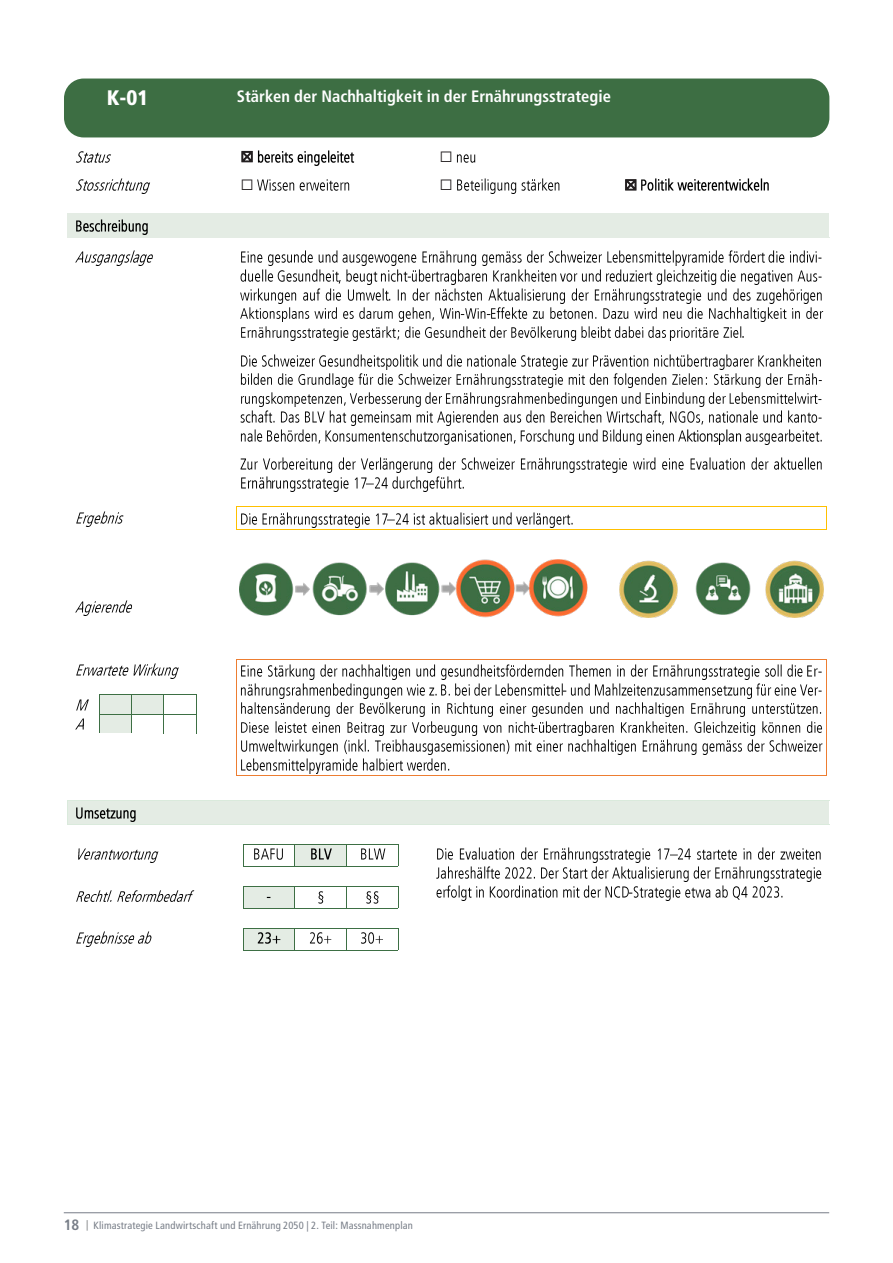
<style>
.page{position:relative;width:893px;height:1263px;background:#fff}
.page>*{position:absolute;margin:0;border:0;box-sizing:border-box;transform-origin:0 0}
.t1{font:900 condensed 21px "Frutiger LT Std";color:#fff}
.t2{font:700 condensed 16.5px "Frutiger LT Std";color:#fff}
.t3{font:condensed 10.5px "Frutiger LT Std";letter-spacing:.015em;color:#777d87}
.s1{font-weight:700;font-size:15px}
.s2{color:#7c7e81}
</style>
<div class="page">
<hr style="left:64px;top:1212px;width:765px;height:1px;background:#777d87">
<img style="left:76px;top:151px;width:35px;height:12px">
<img style="left:257px;top:150px;width:98px;height:15px">
<img style="left:456px;top:154px;width:20px;height:9px">
<img style="left:76px;top:178px;width:74px;height:15px">
<img style="left:257px;top:179px;width:93px;height:12px">
<img style="left:457px;top:178px;width:103px;height:15px">
<img style="left:641px;top:178px;width:128px;height:13px">
<div style="left:76px;top:213px;width:746px;height:24px;background:#e4ece4"></div>
<img style="left:76px;top:219px;width:72px;height:15px">
<hr style="left:68px;top:213px;width:164px;height:1px;background:#e4ece4">
<hr style="left:621px;top:213px;width:208px;height:1px;background:#e4ece4">
<img style="left:76px;top:250px;width:77px;height:15px">
<img style="left:241px;top:250px;width:102px;height:15px">
<img style="left:343px;top:250px;width:442px;height:15px">
<img style="left:790px;top:250px;width:32px;height:13px">
<img style="left:241px;top:269px;width:33px;height:13px">
<img style="left:277px;top:269px;width:61px;height:13px">
<img style="left:338px;top:269px;width:219px;height:15px">
<img style="left:407px;top:269px;width:9px;height:15px">
<img style="left:560px;top:273px;width:18px;height:9px">
<img style="left:581px;top:269px;width:20px;height:13px">
<img style="left:606px;top:269px;width:115px;height:15px">
<img style="left:721px;top:269px;width:101px;height:15px">
<img style="left:241px;top:288px;width:147px;height:15px">
<img style="left:388px;top:288px;width:434px;height:15px">
<img style="left:241px;top:307px;width:220px;height:15px">
<img style="left:465px;top:308px;width:22px;height:11px">
<img style="left:491px;top:307px;width:191px;height:12px">
<img style="left:687px;top:307px;width:137px;height:15px">
<img style="left:241px;top:326px;width:108px;height:15px">
<img style="left:352px;top:326px;width:318px;height:15px">
<img style="left:670px;top:326px;width:72px;height:15px">
<img style="left:241px;top:354px;width:580px;height:15px">
<img style="left:241px;top:373px;width:581px;height:15px">
<img style="left:241px;top:392px;width:168px;height:15px">
<img style="left:409px;top:392px;width:413px;height:15px">
<img style="left:241px;top:410px;width:581px;height:16px">
<img style="left:241px;top:429px;width:433px;height:15px">
<img style="left:678px;top:430px;width:8px;height:12px">
<img style="left:686px;top:429px;width:7px;height:13px">
<img style="left:693px;top:431px;width:13px;height:11px">
<img style="left:697px;top:430px;width:6px;height:12px">
<img style="left:707px;top:433px;width:18px;height:11px">
<img style="left:726px;top:429px;width:3px;height:13px">
<img style="left:729px;top:433px;width:5px;height:9px">
<img style="left:736px;top:433px;width:6px;height:9px">
<img style="left:745px;top:429px;width:77px;height:15px">
<img style="left:241px;top:457px;width:581px;height:16px">
<img style="left:241px;top:476px;width:31px;height:13px">
<img style="left:272px;top:477px;width:95px;height:15px">
<img style="left:367px;top:483px;width:7px;height:2px">
<img style="left:375px;top:476px;width:89px;height:16px">
<svg style="left:67px;top:213px;width:1px;height:25px"></svg>
<hr style="left:68px;top:237px;width:164px;height:1px;background:#e4ece4">
<hr style="left:233px;top:237px;width:596px;height:1px;background:#e4ece4">
<img style="left:76px;top:511px;width:48px;height:15px">
<img style="left:241px;top:512px;width:147px;height:15px">
<img style="left:388px;top:519px;width:7px;height:2px">
<img style="left:396px;top:512px;width:177px;height:15px">
<hr style="left:237px;top:506px;width:589px;height:1px;background:#ffc000">
<hr style="left:237px;top:529px;width:589px;height:1px;background:#ffc000">
<svg style="left:236px;top:506px;width:1px;height:24px"></svg>
<svg style="left:826px;top:506px;width:1px;height:24px"></svg>
<img style="left:76px;top:600px;width:56px;height:15px">
<img style="left:76px;top:663px;width:103px;height:15px">
<img style="left:241px;top:664px;width:562px;height:15px">
<img style="left:807px;top:665px;width:15px;height:12px">
<hr style="left:237px;top:659px;width:589px;height:1px;background:#ed7d31">
<img style="left:241px;top:683px;width:196px;height:15px">
<img style="left:441px;top:683px;width:122px;height:13px">
<img style="left:563px;top:683px;width:259px;height:15px">
<img style="left:241px;top:702px;width:581px;height:15px">
<img style="left:241px;top:721px;width:304px;height:15px">
<img style="left:534px;top:721px;width:8px;height:15px">
<img style="left:545px;top:721px;width:277px;height:15px">
<img style="left:241px;top:739px;width:582px;height:16px">
<img style="left:241px;top:758px;width:209px;height:15px">
<hr style="left:237px;top:775px;width:589px;height:1px;background:#ed7d31">
<svg style="left:236px;top:659px;width:1px;height:117px"></svg>
<svg style="left:826px;top:659px;width:1px;height:117px"></svg>
<img style="left:76px;top:699px;width:13px;height:12px">
<div style="left:100px;top:695px;width:31px;height:19px;background:#e4ece4"></div>
<div style="left:131px;top:695px;width:33px;height:19px;background:#e4ece4"></div>
<hr style="left:99px;top:695px;width:32px;height:1px;background:#3d6f44">
<hr style="left:131px;top:695px;width:33px;height:1px;background:#3d6f44">
<hr style="left:164px;top:695px;width:33px;height:1px;background:#3d6f44">
<img style="left:76px;top:718px;width:8px;height:12px">
<div style="left:100px;top:714px;width:31px;height:19px;background:#e4ece4"></div>
<hr style="left:99px;top:714px;width:32px;height:1px;background:#3d6f44">
<hr style="left:131px;top:714px;width:33px;height:1px;background:#3d6f44">
<hr style="left:164px;top:714px;width:33px;height:1px;background:#3d6f44">
<svg style="left:99px;top:696px;width:1px;height:37px"></svg>
<svg style="left:131px;top:696px;width:1px;height:37px"></svg>
<div style="left:76px;top:801px;width:746px;height:23px;background:#e4ece4"></div>
<img style="left:76px;top:807px;width:60px;height:14px">
<hr style="left:68px;top:800px;width:761px;height:1px;background:#daeadc">
<svg style="left:67px;top:800px;width:1px;height:25px"></svg>
<hr style="left:68px;top:824px;width:393px;height:1px;background:#daeadc">
<hr style="left:463px;top:824px;width:366px;height:1px;background:#daeadc">
<img style="left:78px;top:848px;width:81px;height:14px">
<img style="left:254px;top:848px;width:29px;height:12px">
<div style="left:295px;top:844px;width:51px;height:22px;background:#e4ece4"></div>
<img style="left:311px;top:848px;width:21px;height:12px">
<img style="left:361px;top:848px;width:25px;height:12px">
<img style="left:437px;top:847px;width:233px;height:15px">
<img style="left:670px;top:854px;width:8px;height:2px">
<img style="left:678px;top:847px;width:143px;height:13px">
<img style="left:436px;top:866px;width:386px;height:15px">
<img style="left:436px;top:885px;width:347px;height:15px">
<img style="left:629px;top:885px;width:8px;height:15px">
<hr style="left:243px;top:844px;width:52px;height:1px;background:#3d6f44">
<hr style="left:295px;top:844px;width:51px;height:1px;background:#3d6f44">
<hr style="left:347px;top:844px;width:51px;height:1px;background:#3d6f44">
<svg style="left:243px;top:845px;width:1px;height:21px"></svg>
<hr style="left:243px;top:866px;width:52px;height:1px;background:#3d6f44">
<hr style="left:295px;top:866px;width:51px;height:1px;background:#3d6f44">
<svg style="left:346px;top:844px;width:1px;height:23px"></svg>
<hr style="left:347px;top:866px;width:51px;height:1px;background:#3d6f44">
<svg style="left:398px;top:844px;width:1px;height:22px"></svg>
<img style="left:76px;top:890px;width:119px;height:12px">
<div style="left:243px;top:886px;width:52px;height:23px;background:#e4ece4"></div>
<img style="left:318px;top:891px;width:6px;height:13px">
<img style="left:366px;top:891px;width:13px;height:13px">
<hr style="left:244px;top:886px;width:51px;height:1px;background:#3d6f44">
<hr style="left:295px;top:886px;width:51px;height:1px;background:#3d6f44">
<hr style="left:347px;top:886px;width:51px;height:1px;background:#3d6f44">
<svg style="left:243px;top:886px;width:1px;height:23px"></svg>
<hr style="left:244px;top:909px;width:51px;height:1px;background:#3d6f44">
<hr style="left:295px;top:909px;width:51px;height:1px;background:#3d6f44">
<svg style="left:346px;top:886px;width:2px;height:23px"></svg>
<hr style="left:347px;top:909px;width:51px;height:1px;background:#3d6f44">
<svg style="left:398px;top:886px;width:1px;height:22px"></svg>
<img style="left:76px;top:931px;width:76px;height:16px">
<svg style="left:243px;top:928px;width:156px;height:23px"></svg>
<img style="left:239px;top:560px;width:585px;height:58px">
<div style="left:64px;top:79px;width:765px;height:58px;background:#3d6e43;border-radius:20px"></div>
<p class="t1" style="left:107px;top:85px;width:43px">K-01</p>
<p class="t2" style="left:237px;top:87px;width:376px">Stärken der Nachhaltigkeit in der Ernährungsstrategie</p>
<p class="t3" style="left:64px;top:1219px;width:351px"><span class="s1">18</span> <span class="s2">|</span> Klimastrategie Landwirtschaft und Ernährung 2050 | 2. Teil: Massnahmenplan</p>
</div>
